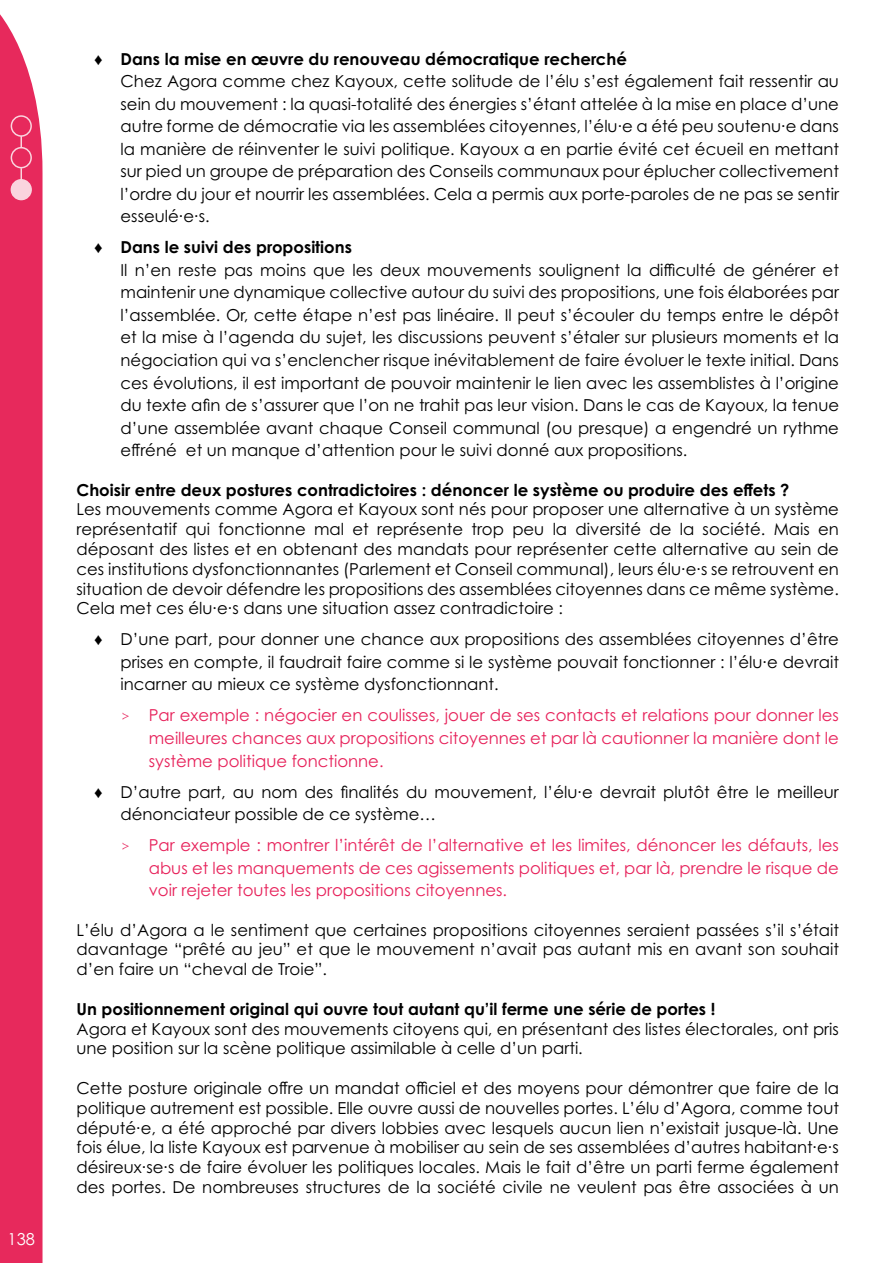
<style>
.page{position:relative;width:893px;height:1263px;background:#fff}
.page>*{position:absolute;margin:0;border:0;box-sizing:border-box;transform-origin:0 0}
.t1{font:16.5px/22.5px "Century Gothic Pro";color:#000}
.t2{font:16.5px/22.5px "Century Gothic Pro";color:#e7215a;text-align:justify}
.t3{font:700 16.5px "Century Gothic Pro";color:#000}
.t4{font:16.5px "Century Gothic Pro";color:#fff}
.s1{font-family:"Andale Mono"}
.s2{font-weight:700}
.s3{font-family:"Anth"}
</style>
<div class="page">
<div style="left:0;top:14px;width:43px;height:1249px;background:#e7295c"></div>
<div style="left:11px;top:180px;width:20px;height:20px;background:#fad4de;border-radius:50%"></div>
<div style="left:11px;top:179px;width:21px;height:21px;border:2px solid #fff;border-radius:50%"></div>
<svg style="left:10px;top:115px;width:23px;height:65px"></svg>
<p class="t4" style="left:8px;top:1229px;width:29px">138</p>
<p class="t1" style="left:121px;top:48px;width:720px;text-indent:-27px"><span class="s1">♦</span> <span class="s2">Dans la mise en œuvre du renouveau démocratique recherché<br></span>Chez Agora comme chez Kayoux, cette solitude de l’élu s’est également fait ressentir au sein du mouvement : la quasi-totalité des énergies s’étant attelée à la mise en place d’une autre forme de démocratie via les assemblées citoyennes, l’élu·e a été peu soutenu·e dans la manière de réinventer le suivi politique. Kayoux a en partie évité cet écueil en mettant sur pied un groupe de préparation des Conseils communaux pour éplucher collectivement l’ordre du jour et nourrir les assemblées. Cela a permis aux porte-paroles de ne pas se sentir esseulé·e·s.</p>
<p class="t1" style="left:121px;top:236px;width:720px;text-indent:-27px"><span class="s1">♦</span> <span class="s2">Dans le suivi des propositions<br></span>Il n’en reste pas moins que les deux mouvements soulignent la difficulté de générer et maintenir une dynamique collective autour du suivi des propositions, une fois élaborées par l’assemblée. Or, cette étape n’est pas linéaire. Il peut s’écouler du temps entre le dépôt et la mise à l’agenda du sujet, les discussions peuvent s’étaler sur plusieurs moments et la négociation qui va s’enclencher risque inévitablement de faire évoluer le texte initial. Dans ces évolutions, il est important de pouvoir maintenir le lien avec les assemblistes à l’origine du texte afin de s’assurer que l’on ne trahit pas leur vision. Dans le cas de Kayoux, la tenue d’une assemblée avant chaque Conseil communal (ou presque) a engendré un rythme effréné et un manque d’attention pour le suivi donné aux propositions.</p>
<p class="t3" style="left:77px;top:479px;width:714px">Choisir entre deux postures contradictoires : dénoncer le système ou produire des effets ?</p>
<p class="t1" style="left:77px;top:499px;width:764px;line-height:19.8px;text-align:justify">Les mouvements comme Agora et Kayoux sont nés pour proposer une alternative à un système représentatif qui fonctionne mal et représente trop peu la diversité de la société. Mais en déposant des listes et en obtenant des mandats pour représenter cette alternative au sein de ces institutions dysfonctionnantes (Parlement et Conseil communal), leurs élu·e·s se retrouvent en situation de devoir défendre les propositions des assemblées citoyennes dans ce même système.<br>Cela met ces élu·e·s dans une situation assez contradictoire :</p>
<p class="t1" style="left:121px;top:628px;width:720px;text-align:justify;text-indent:-27px"><span class="s1">♦</span> D’une part, pour donner une chance aux propositions des assemblées citoyennes d’être prises en compte, il faudrait faire comme si le système pouvait fonctionner : l’élu·e devrait incarner au mieux ce système dysfonctionnant.</p>
<p class="t2" style="left:149px;top:704px;width:692px;text-indent:-27px"><span class="s3">&gt;</span> Par exemple : négocier en coulisses, jouer de ses contacts et relations pour donner les meilleures chances aux propositions citoyennes et par là cautionner la manière dont le système politique fonctionne.</p>
<p class="t1" style="left:121px;top:780px;width:720px;text-indent:-27px"><span class="s1">♦</span> D’autre part, au nom des finalités du mouvement, l’élu·e devrait plutôt être le meilleur dénonciateur possible de ce système…</p>
<p class="t2" style="left:149px;top:834px;width:692px;text-indent:-27px"><span class="s3">&gt;</span> Par exemple : montrer l’intérêt de l’alternative et les limites, dénoncer les défauts, les abus et les manquements de ces agissements politiques et, par là, prendre le risque de voir rejeter toutes les propositions citoyennes.</p>
<p class="t1" style="left:77px;top:920px;width:764px;line-height:19.8px;text-align:justify">L’élu d’Agora a le sentiment que certaines propositions citoyennes seraient passées s’il s’était davantage “prêté au jeu” et que le mouvement n’avait pas autant mis en avant son souhait d’en faire un “cheval de Troie”.</p>
<p class="t3" style="left:77px;top:998px;width:640px">Un positionnement original qui ouvre tout autant qu’il ferme une série de portes !</p>
<p class="t1" style="left:77px;top:1019px;width:764px;line-height:19.8px">Agora et Kayoux sont des mouvements citoyens qui, en présentant des listes électorales, ont pris une position sur la scène politique assimilable à celle d’un parti.</p>
<p class="t1" style="left:77px;top:1078px;width:764px;line-height:19.8px;text-align:justify">Cette posture originale offre un mandat officiel et des moyens pour démontrer que faire de la politique autrement est possible. Elle ouvre aussi de nouvelles portes. L’élu d’Agora, comme tout député·e, a été approché par divers lobbies avec lesquels aucun lien n’existait jusque-là. Une fois élue, la liste Kayoux est parvenue à mobiliser au sein de ses assemblées d’autres habitant·e·s désireux·se·s de faire évoluer les politiques locales. Mais le fait d’être un parti ferme également des portes. De nombreuses structures de la société civile ne veulent pas être associées à un</p>
</div>
